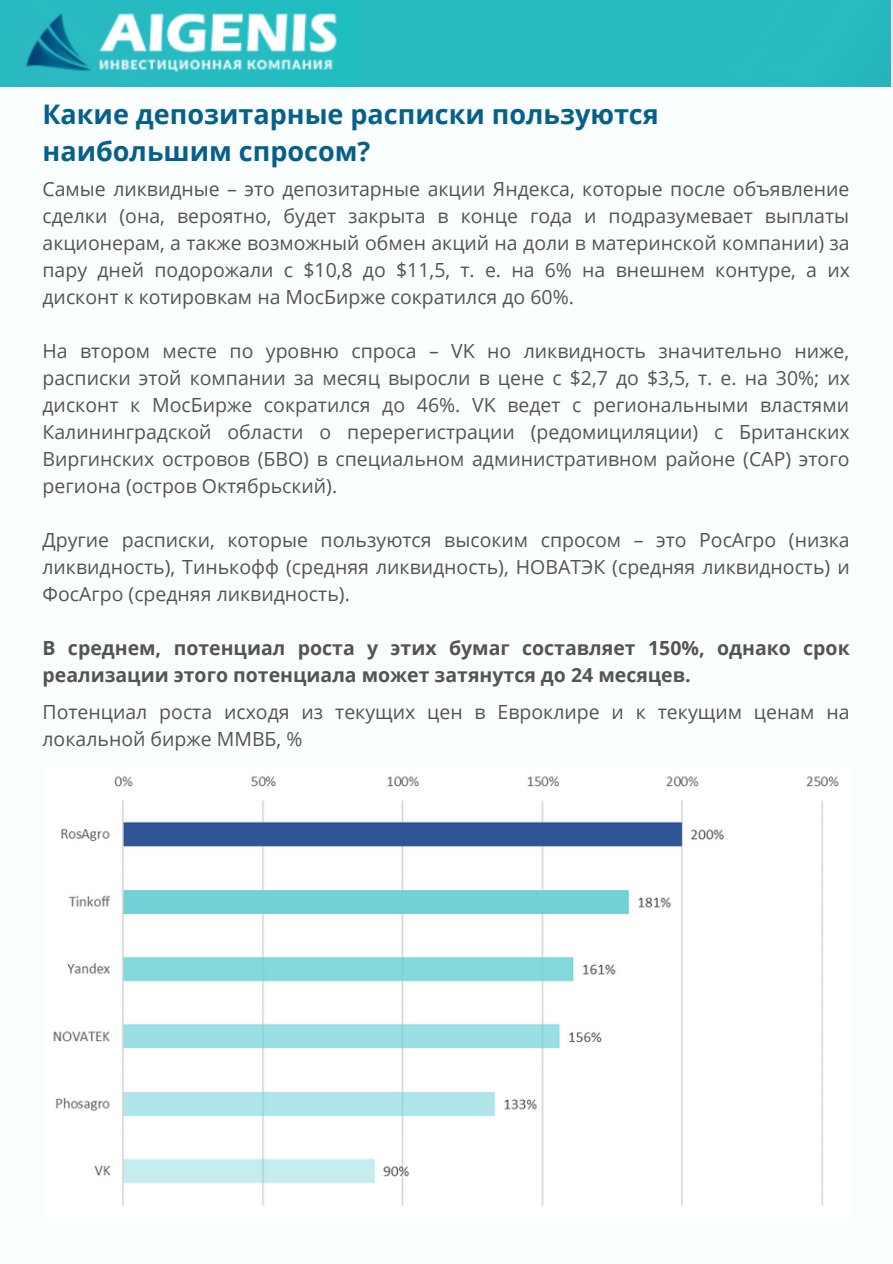
<style>
.page{position:relative;width:893px;height:1264px;background:#fff}
.page>*{position:absolute;margin:0;border:0;box-sizing:border-box;transform-origin:0 0}
.t1{font:700 27px/37px "Open Sans";color:#066089}
.t2{font:19.5px/27px "Open Sans";color:#545454;text-align:justify}
.t3{font:700 19.5px/27px "Open Sans";color:#545454}
</style>
<div class="page">
<div style="left:0;top:0;width:892px;height:1262px;background:#fbfefe"></div>
<img style="left:0;top:0;width:892px;height:87px">
<img style="left:53px;top:776px;width:786px;height:430px">
<p class="t1" style="left:42px;top:94px;width:617px">Какие депозитарные расписки пользуются наибольшим спросом?</p>
<p class="t2" style="left:42px;top:175px;width:808px">Самые ликвидные – это депозитарные акции Яндекса, которые после объявление сделки (она, вероятно, будет закрыта в конце года и подразумевает выплаты акционерам, а также возможный обмен акций на доли в материнской компании) за пару дней подорожали с $10,8 до $11,5, т. е. на 6% на внешнем контуре, а их дисконт к котировкам на МосБирже сократился до 60%.</p>
<p class="t2" style="left:42px;top:337px;width:809px">На втором месте по уровню спроса – VK но ликвидность значительно ниже, расписки этой компании за месяц выросли в цене с $2,7 до $3,5, т. е. на 30%; их дисконт к МосБирже сократился до 46%. VK ведет с региональными властями Калининградской области о перерегистрации (редомициляции) с Британских Виргинских островов (БВО) в специальном административном районе (САР) этого региона (остров Октябрьский).</p>
<p class="t2" style="left:42px;top:526px;width:808px">Другие расписки, которые пользуются высоким спросом – это РосАгро (низка ликвидность), Тинькофф (средняя ликвидность), НОВАТЭК (средняя ликвидность) и ФосАгро (средняя ликвидность).</p>
<p class="t3" style="left:42px;top:634px;width:808px">В среднем, потенциал роста у этих бумаг составляет 150%, однако срок реализации этого потенциала может затянутся до 24 месяцев.</p>
<p class="t2" style="left:42px;top:697px;width:808px">Потенциал роста исходя из текущих цен в Евроклире и к текущим ценам на локальной бирже ММВБ, %</p>
</div>
